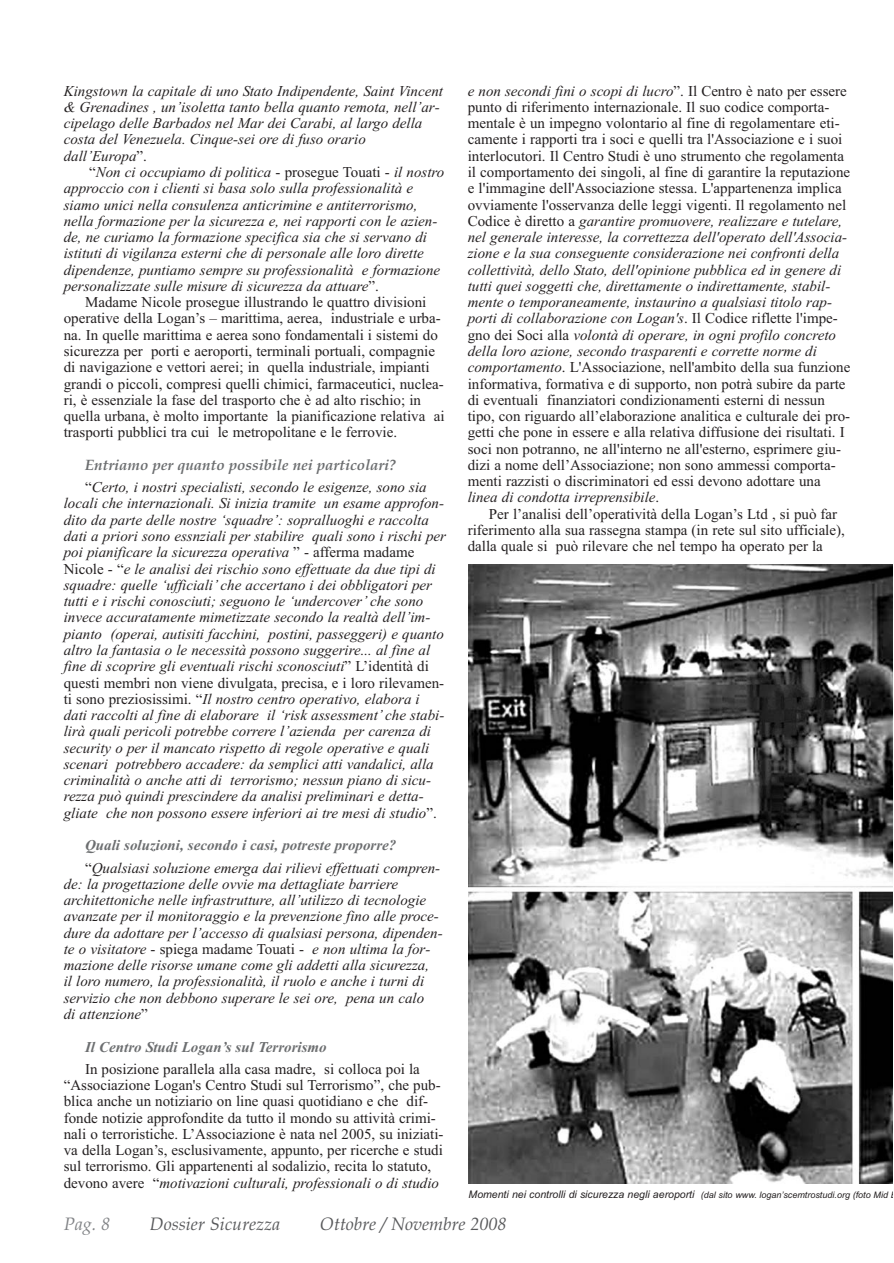
<style>
.page{position:relative;width:894px;height:1263px;background:#fff}
.page>*{position:absolute;margin:0;border:0;box-sizing:border-box;transform-origin:0 0}
.t1{font:italic 18px "Book Antiqua";color:#58595b}
.t2{font:italic 18px "Book Antiqua";color:#808285}
.t3{font:italic 15px/16.2px "Times New Roman";color:#231f20}
.t4{font:15px/16.2px "Times New Roman";color:#231f20}
.t5{font:italic 10.5px "Arial";color:#231f20}
.s1{font-style:normal}
.s2{font-family:"Book Antiqua";font-weight:700;color:#6c6e70}
.s3{font-weight:700;color:#6c6e70}
.s4{font-weight:700;font-style:italic;color:#6c6e70}
.s5{font-style:italic}
.s6{font-size:9px}
</style>
<div class="page">
<img style="left:469px;top:565px;width:424px;height:618px">
<p class="t3" style="left:64px;top:84px;width:381px">Kingstown la capitale di uno Stato Indipendente, Saint Vincent</p>
<p class="t3" style="left:64px;top:100px;width:378px">&amp; Grenadines , un’isoletta tanto bella quanto remota, nell’ar-</p>
<p class="t3" style="left:64px;top:116px;width:360px">cipelago delle Barbados nel Mar dei Carabi, al largo della</p>
<p class="t3" style="left:64px;top:133px;width:304px">costa del Venezuela. Cinque-sei ore di fuso orario</p>
<p class="t3" style="left:64px;top:149px;width:85px">dall’Europa<span class="s1">”.</span></p>
<p class="t3" style="left:89px;top:165px;width:357px"><span class="s1">“</span>Non ci occupiamo di politica <span class="s1">- prosegue Touati -</span> il nostro</p>
<p class="t3" style="left:64px;top:182px;width:351px">approccio con i clienti si basa solo sulla professionalità e</p>
<p class="t3" style="left:64px;top:198px;width:355px">siamo unici nella consulenza anticrimine e antiterrorismo,</p>
<p class="t3" style="left:64px;top:214px;width:375px">nella formazione per la sicurezza e, nei rapporti con le azien-</p>
<p class="t3" style="left:64px;top:230px;width:365px">de, ne curiamo la formazione specifica sia che si servano di</p>
<p class="t3" style="left:64px;top:247px;width:362px">istituti di vigilanza esterni che di personale alle loro dirette</p>
<p class="t3" style="left:64px;top:263px;width:378px">dipendenze, puntiamo sempre su professionalità e formazione</p>
<p class="t3" style="left:64px;top:279px;width:317px">personalizzate sulle misure di sicurezza da attuare<span class="s1">”.</span></p>
<p class="t4" style="left:85px;top:296px;width:343px">Madame Nicole prosegue illustrando le quattro divisioni</p>
<p class="t4" style="left:64px;top:312px;width:379px">operative della Logan’s – marittima, aerea, industriale e urba-</p>
<p class="t4" style="left:64px;top:328px;width:376px">na. In quelle marittima e aerea sono fondamentali i sistemi do</p>
<p class="t4" style="left:64px;top:344px;width:373px">sicurezza per porti e aeroporti, terminali portuali, compagnie</p>
<p class="t4" style="left:64px;top:361px;width:367px">di navigazione e vettori aerei; in quella industriale, impianti</p>
<p class="t4" style="left:64px;top:377px;width:382px">grandi o piccoli, compresi quelli chimici, farmaceutici, nuclea-</p>
<p class="t4" style="left:64px;top:393px;width:359px">ri, è essenziale la fase del trasporto che è ad alto rischio; in</p>
<p class="t4" style="left:64px;top:409px;width:382px">quella urbana, è molto importante la pianificazione relativa ai</p>
<p class="t4" style="left:64px;top:426px;width:335px">trasporti pubblici tra cui le metropolitane e le ferrovie.</p>
<p class="t3" style="left:85px;top:455px;width:343px;line-height:22.2px"><span class="s2">Entriamo per quanto possibile nei particolari? </span><span class="s1">“</span>Certo, i nostri specialisti, secondo le esigenze, sono sia</p>
<p class="t3" style="left:64px;top:497px;width:384px">locali che internazionali. Si inizia tramite un esame approfon&shy;dito da parte delle nostre ‘squadre’: sopralluoghi e raccolta dati a priori sono essnziali per stabilire quali sono i rischi per poi pianificare la sicurezza operativa <span class="s1">” - afferma madame Nicole - “</span>e le analisi dei rischio sono effettuate da due tipi di squadre: quelle ‘ufficiali’ che accertano i dei obbligatori per tutti e i rischi conosciuti; seguono le ‘undercover’ che sono invece accuratamente mimetizzate secondo la realtà dell’im&shy;pianto (operai, autisiti facchini, postini, passeggeri) e quanto altro la fantasia o le necessità possono suggerire... al fine al fine di scoprire gli eventuali rischi sconosciuti<span class="s1">” L’identità di questi membri non viene divulgata, precisa, e i loro rilevamen&shy;ti sono preziosissimi. “</span>Il nostro centro operativo, elabora i dati raccolti al fine di elaborare il ‘risk assessment’ che stabi&shy;lirà quali pericoli potrebbe correre l’azienda per carenza di security o per il mancato rispetto di regole operative e quali scenari potrebbero accadere: da semplici atti vandalici, alla criminalità o anche atti di terrorismo; nessun piano di sicu&shy;rezza può quindi prescindere da analisi preliminari e detta&shy;gliate che non possono essere inferiori ai tre mesi di studio<span class="s1">”.</span></p>
<p class="t3" style="left:85px;top:836px;width:357px;line-height:22.4px"><span class="s3">Quali soluzioni, secondo i casi, potreste proporre? </span><span class="s1">“</span>Qualsiasi soluzione emerga dai rilievi effettuati compren-</p>
<p class="t3" style="left:64px;top:877px;width:380px">de: la progettazione delle ovvie ma dettagliate barriere architettoniche nelle infrastrutture, all’utilizzo di tecnologie avanzate per il monitoraggio e la prevenzione fino alle proce&shy;dure da adottare per l’accesso di qualsiasi persona, dipenden&shy;te o visitatore <span class="s1">- spiega madame Touati -</span> e non ultima la for&shy;mazione delle risorse umane come gli addetti alla sicurezza,<br>il loro numero, la professionalità, il ruolo e anche i turni di servizio che non debbono superare le sei ore, pena un calo<br>di attenzione<span class="s1">”</span></p>
<p class="t4" style="left:85px;top:1037px;width:336px;line-height:22.4px"><span class="s4">Il Centro Studi Logan’s sul Terrorismo<br></span>In posizione parallela alla casa madre, si colloca poi la</p>
<p class="t4" style="left:64px;top:1078px;width:381px">“Associazione Logan's Centro Studi sul Terrorismo”, che pub&shy;blica anche un notiziario on line quasi quotidiano e che dif&shy;fonde notizie approfondite da tutto il mondo su attività crimi&shy;nali o terroristiche. L’Associazione è nata nel 2005, su iniziati&shy;va della Logan’s, esclusivamente, appunto, per ricerche e studi sul terrorismo. Gli appartenenti al sodalizio, recita lo statuto, devono avere “<span class="s5">motivazioni culturali, professionali o di studio</span></p>
<p class="t3" style="left:468px;top:84px;width:381px">e non secondi fini o scopi di lucro<span class="s1">”. Il Centro è nato per essere</span></p>
<p class="t4" style="left:468px;top:100px;width:363px">punto di riferimento internazionale. Il suo codice comporta-</p>
<p class="t4" style="left:468px;top:116px;width:374px">mentale è un impegno volontario al fine di regolamentare eti-</p>
<p class="t4" style="left:468px;top:133px;width:376px">camente i rapporti tra i soci e quelli tra l'Associazione e i suoi</p>
<p class="t4" style="left:468px;top:149px;width:378px">interlocutori. Il Centro Studi è uno strumento che regolamenta</p>
<p class="t4" style="left:468px;top:165px;width:384px">il comportamento dei singoli, al fine di garantire la reputazione</p>
<p class="t4" style="left:468px;top:182px;width:376px">e l'immagine dell'Associazione stessa. L'appartenenza implica</p>
<p class="t4" style="left:468px;top:198px;width:380px">ovviamente l'osservanza delle leggi vigenti. Il regolamento nel</p>
<p class="t3" style="left:468px;top:214px;width:376px"><span class="s1">Codice è diretto a</span> garantire promuovere, realizzare e tutelare,</p>
<p class="t3" style="left:468px;top:230px;width:381px">nel generale interesse, la correttezza dell'operato dell'Associa-</p>
<p class="t3" style="left:468px;top:247px;width:373px">zione e la sua conseguente considerazione nei confronti della</p>
<p class="t3" style="left:468px;top:263px;width:375px">collettività, dello Stato, dell'opinione pubblica ed in genere di</p>
<p class="t3" style="left:468px;top:279px;width:364px">tutti quei soggetti che, direttamente o indirettamente, stabil-</p>
<p class="t3" style="left:468px;top:296px;width:366px">mente o temporaneamente, instaurino a qualsiasi titolo rap-</p>
<p class="t3" style="left:468px;top:312px;width:372px">porti di collaborazione con Logan's<span class="s1">. Il Codice riflette l'impe-</span></p>
<p class="t3" style="left:468px;top:328px;width:370px"><span class="s1">gno dei Soci alla</span> volontà di operare, in ogni profilo concreto</p>
<p class="t3" style="left:468px;top:344px;width:351px">della loro azione, secondo trasparenti e corrette norme di</p>
<p class="t4" style="left:468px;top:361px;width:384px"><span class="s5">comportamento</span>. L'Associazione, nell'ambito della sua funzione</p>
<p class="t4" style="left:468px;top:377px;width:379px">informativa, formativa e di supporto, non potrà subire da parte</p>
<p class="t4" style="left:468px;top:393px;width:359px">di eventuali finanziatori condizionamenti esterni di nessun</p>
<p class="t4" style="left:468px;top:409px;width:384px">tipo, con riguardo all’elaborazione analitica e culturale dei pro-</p>
<p class="t4" style="left:468px;top:426px;width:379px">getti che pone in essere e alla relativa diffusione dei risultati. I</p>
<p class="t4" style="left:468px;top:442px;width:375px">soci non potranno, ne all'interno ne all'esterno, esprimere giu-</p>
<p class="t4" style="left:468px;top:458px;width:369px">dizi a nome dell’Associazione; non sono ammessi comporta-</p>
<p class="t4" style="left:468px;top:475px;width:354px">menti razzisti o discriminatori ed essi devono adottare una</p>
<p class="t3" style="left:468px;top:491px;width:193px">linea di condotta irreprensibile<span class="s1">.</span></p>
<p class="t4" style="left:489px;top:507px;width:350px">Per l’analisi dell’operatività della Logan’s Ltd , si può far</p>
<p class="t4" style="left:468px;top:523px;width:379px">riferimento alla sua rassegna stampa (in rete sul sito ufficiale),</p>
<p class="t4" style="left:468px;top:540px;width:357px">dalla quale si può rilevare che nel tempo ha operato per la</p>
<p class="t5" style="left:469px;top:1190px;width:421px">Momenti nei controlli di sicurezza negli aeroporti <span class="s6">(dal sito www. logan’scemtrostudi.org (foto Mid</span></p>
<p class="t2" style="left:64px;top:1213px;width:48px">Pag. 8</p>
<p class="t1" style="left:150px;top:1213px;width:132px">Dossier Sicurezza</p>
<p class="t1" style="left:320px;top:1213px;width:188px">Ottobre / Novembre 2008</p>
</div>
